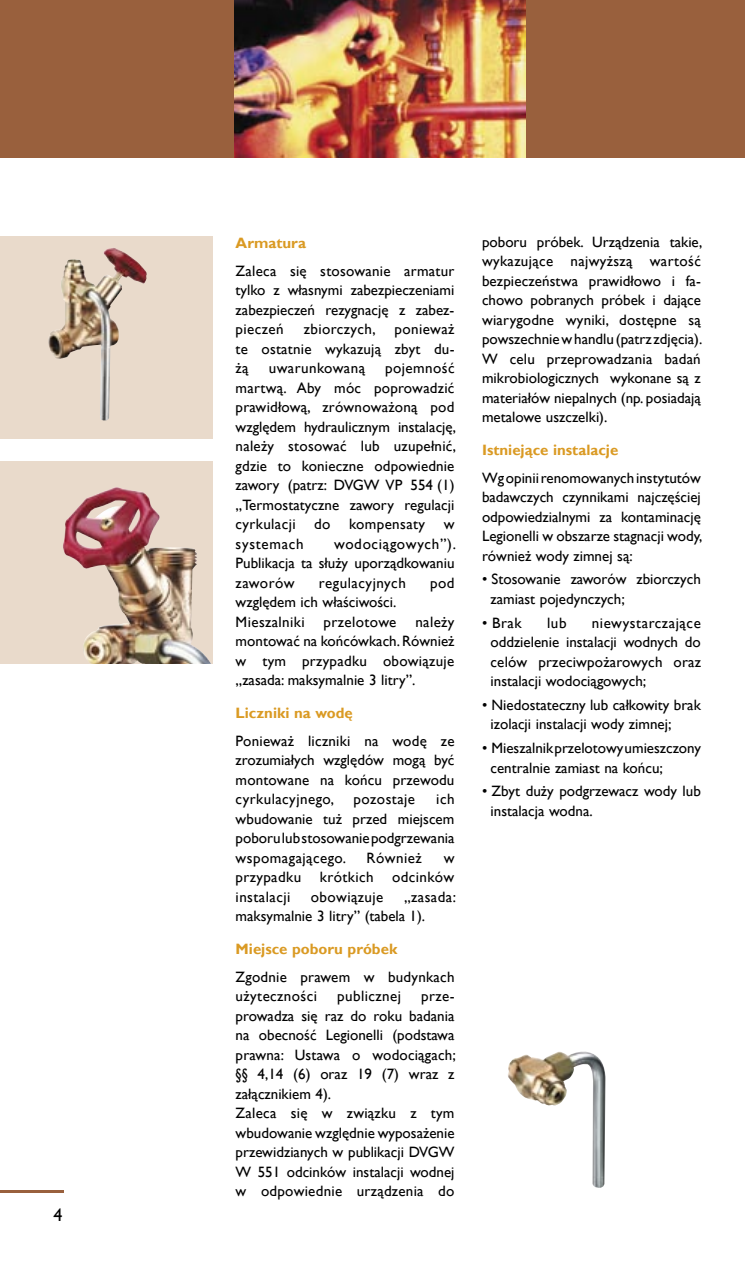
<style>
.page{position:relative;width:745px;height:1263px;background:#fff}
.page>*{position:absolute;margin:0;border:0;box-sizing:border-box;transform-origin:0 0}
.NrStrony{font:18px "Gill Sans";color:#000}
.Punktator{font:15px/19.5px "Gill Sans";color:#000;text-align:justify}
.Normal_K{font:700 15px "Gill Sans";color:#da9a23}
.Punktator-2{font:15px "Gill Sans";letter-spacing:.03em;color:#000}
.Punktator-3{font:15px "Gill Sans";letter-spacing:.025em;color:#000}
.Punktator-4{font:15px "Gill Sans";letter-spacing:.035em;color:#000}
</style>
<div class="page">
<img style="left:508px;top:1051px;width:97px;height:137px">
<hr style="left:0;top:1191px;width:64px;height:2px;background:#99603d">
<div style="left:0;top:0;width:744px;height:158px;background:#99603d"></div>
<img style="left:234px;top:0;width:290px;height:157px">
<div style="left:0;top:236px;width:213px;height:203px;background:#e9dacb"></div>
<img style="left:48px;top:248px;width:99px;height:173px">
<div style="left:0;top:461px;width:213px;height:203px;background:#e9dacb"></div>
<img style="left:63px;top:487px;width:148px;height:177px">
<p class="NrStrony" style="left:53px;top:1204px;width:10px">4</p>
<p class="Normal_K" style="left:235px;top:234px;width:72px">Armatura</p>
<p class="Punktator" style="left:235px;top:261px;width:220px">Zaleca się stosowanie armatur tylko z własnymi zabezpieczeniami zabezpieczeń rezygnację z zabez&shy;pieczeń</p>
<p class="Punktator" style="left:235px;top:320px;width:220px;text-indent:68px">zbiorczych, ponieważ te ostatnie wykazują zbyt du&shy;żą</p>
<p class="Punktator" style="left:235px;top:359px;width:222px;text-indent:149px">pojemność martwą. Aby móc poprowadzić prawidłową, zrównoważoną pod względem hydraulicznym instalację, należy stosować lub uzupełnić, gdzie to konieczne odpowiednie zawory (patrz: DVGW VP 554 (1) „Termostatyczne zawory regulacji cyrkulacji do kompensaty w systemach</p>
<p class="Punktator-2" style="left:268px;top:360px;width:98px">uwarunkowaną</p>
<p class="Punktator" style="left:235px;top:534px;width:222px;text-indent:98px">wodociągowych”).<br>Publikacja ta służy uporządkowaniu zaworów</p>
<p class="Punktator-4" style="left:318px;top:574px;width:88px">regulacyjnych</p>
<p class="Punktator" style="left:429px;top:573px;width:26px">pod</p>
<p class="Punktator" style="left:235px;top:593px;width:162px">względem ich właściwości.</p>
<p class="Punktator-3" style="left:235px;top:613px;width:71px">Mieszalniki</p>
<p class="Punktator-3" style="left:323px;top:613px;width:74px">przelotowe</p>
<p class="Punktator" style="left:235px;top:612px;width:220px;text-indent:180px">należy montować na końcówkach. Również w tym przypadku obowiązuje „zasada: maksymalnie 3 litry”.</p>
<p class="Normal_K" style="left:235px;top:704px;width:118px">Liczniki na wodę</p>
<p class="Punktator" style="left:235px;top:731px;width:220px">Ponieważ liczniki na wodę ze zrozumiałych względów mogą być montowane na końcu przewodu cyrkulacyjnego,</p>
<p class="Punktator" style="left:235px;top:790px;width:220px;text-indent:200px">ich wbudowanie tuż przed miejscem poboru lub stosowanie podgrzewania wspomagającego.</p>
<p class="Punktator-2" style="left:353px;top:790px;width:63px">pozostaje</p>
<p class="Punktator-2" style="left:366px;top:849px;width:57px">Również</p>
<p class="Punktator" style="left:235px;top:848px;width:220px;text-indent:208px">w przypadku krótkich odcinków instalacji</p>
<p class="Punktator" style="left:235px;top:887px;width:222px;text-indent:168px">„zasada: maksymalnie 3 litry” (tabela 1).</p>
<p class="Normal_K" style="left:235px;top:939px;width:163px">Miejsce poboru próbek</p>
<p class="Punktator" style="left:235px;top:967px;width:220px">Zgodnie prawem w budynkach użyteczności</p>
<p class="Punktator-2" style="left:311px;top:888px;width:74px">obowiązuje</p>
<p class="Punktator-2" style="left:337px;top:987px;width:65px">publicznej</p>
<p class="Punktator" style="left:235px;top:986px;width:222px;text-indent:185px">prze&shy;prowadza się raz do roku badania na obecność Legionelli (podstawa prawna: Ustawa o wodociągach; §§ 4,14 (6) oraz 19 (7) wraz z załącznikiem 4).</p>
<p class="Punktator" style="left:235px;top:1103px;width:220px">Zaleca się w związku z tym wbudowanie względnie wyposażenie przewidzianych w publikacji DVGW W 551 odcinków instalacji wodnej w odpowiednie urządzenia do</p>
<p class="Punktator" style="left:481px;top:232px;width:222px">poboru próbek. Urządzenia takie, wykazujące najwyższą wartość bezpieczeństwa prawidłowo i fa&shy;chowo pobranych próbek i dające wiarygodne wyniki, dostępne są powszechnie w handlu (patrz zdjęcia).<br>W celu przeprowadzania badań mikrobiologicznych wykonane są z materiałów niepalnych (np. posiadają metalowe uszczelki).</p>
<p class="Normal_K" style="left:481px;top:440px;width:138px">Istniejące instalacje</p>
<p class="Punktator" style="left:481px;top:468px;width:222px">Wg opinii renomowanych instytutów badawczych czynnikami najczęściej odpowiedzialnymi za kontaminację Legionelli w obszarze stagnacji wody, również wody zimnej są:</p>
<p class="Punktator" style="left:490px;top:570px;width:212px;text-indent:-9px">• Stosowanie zaworów zbiorczych zamiast pojedynczych;</p>
<p class="Punktator" style="left:481px;top:613px;width:41px">• Brak</p>
<p class="Punktator" style="left:546px;top:613px;width:21px">lub</p>
<p class="Punktator" style="left:490px;top:613px;width:212px;text-indent:101px">niewystarczające oddzielenie instalacji wodnych do celów przeciwpożarowych oraz instalacji wodociągowych;</p>
<p class="Punktator" style="left:490px;top:695px;width:212px;text-indent:-9px">• Niedostateczny lub całkowity brak izolacji instalacji wody zimnej;</p>
<p class="Punktator" style="left:490px;top:739px;width:212px;text-indent:-9px">• Mieszalnik przelotowy umieszczony centralnie zamiast na końcu;</p>
<p class="Punktator" style="left:490px;top:782px;width:212px;text-indent:-9px">• Zbyt duży podgrzewacz wody lub instalacja wodna.</p>
</div>
